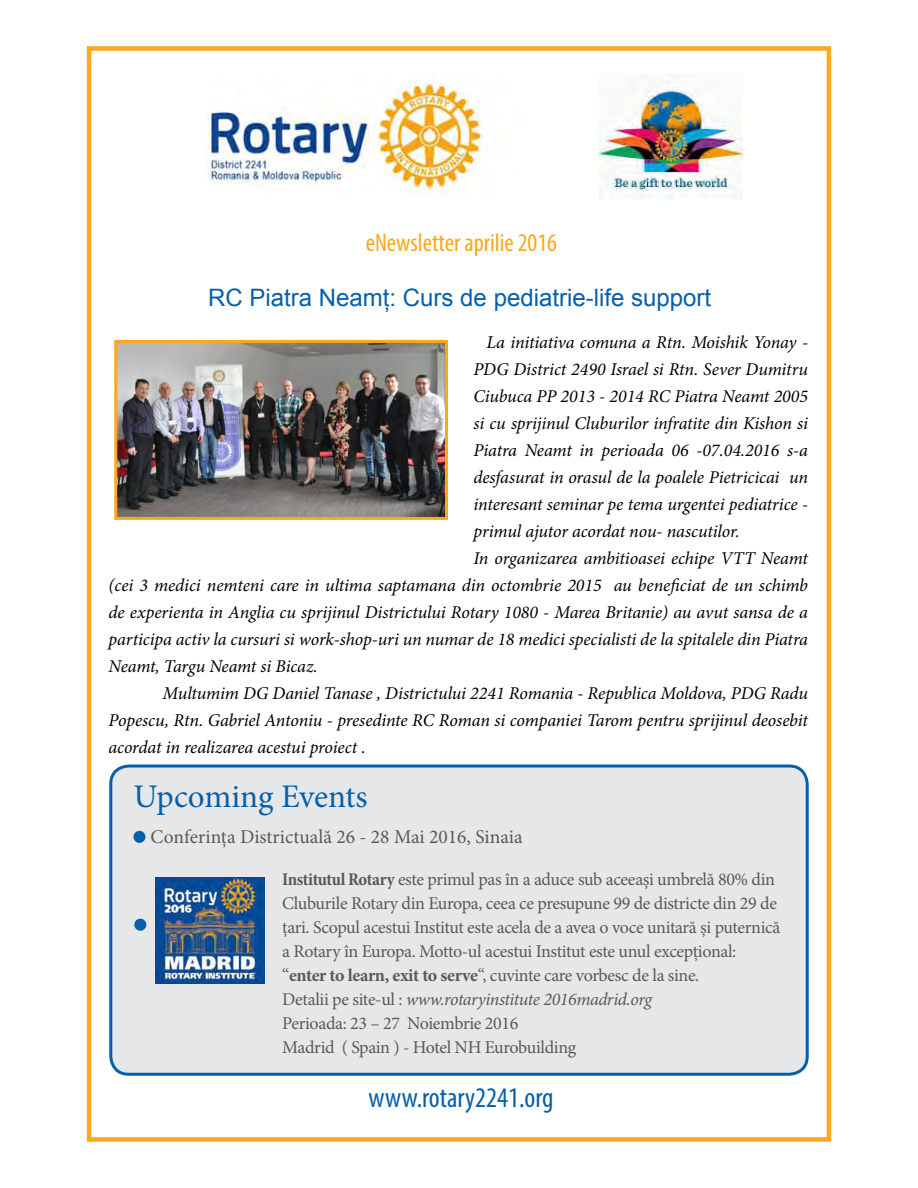
<style>
.page{position:relative;width:918px;height:1188px;background:#fff}
.page>*{position:absolute;margin:0;border:0;box-sizing:border-box;transform-origin:0 0}
.t1{font:33px "Minion Pro";letter-spacing:-.005em;color:#065fab}
.t2{font:condensed 28.5px "Myriad Pro";color:#065fab}
.t3{font:condensed 25.5px "Myriad Pro";color:#faa81c}
.t4{font:24px "Arial";color:#065fab}
.t5{font:19.5px "Minion Pro";color:#58595b}
.t6{font:italic 18px "Minion Pro";letter-spacing:-.01em;color:#000}
.t7{font:18px/24px "Minion Pro";letter-spacing:-.02em;color:#58595b}
.s1{font-weight:700;font-stretch:condensed}
.s2{font-weight:700}
.s3{font-style:italic}
</style>
<div class="page">
<div style="left:87px;top:46px;width:744px;height:1096px;border:4px solid #faa81c"></div>
<img style="left:206px;top:82px;width:277px;height:111px">
<img style="left:599px;top:82px;width:143px;height:118px">
<div style="left:111px;top:766px;width:696px;height:308px;background:#e6e7e8;border-radius:18px"></div>
<div style="left:109px;top:765px;width:700px;height:311px;border:3px solid #065fab;border-radius:18px"></div>
<div style="left:133px;top:831px;width:12px;height:12px;background:#065fab;border-radius:50%"></div>
<img style="left:118px;top:344px;width:326px;height:172px">
<div style="left:114px;top:340px;width:334px;height:180px;border:3px solid #faa81c"></div>
<img style="left:156px;top:877px;width:108px;height:107px">
<div style="left:134px;top:919px;width:12px;height:12px;background:#065fab;border-radius:50%"></div>
<h3 class="t3" style="left:366px;top:227px;width:193px">eNewsletter aprilie 2016</h3>
<h3 class="t4" style="left:208px;top:282px;width:504px">RC Piatra Neamț: Curs de pediatrie-life support</h3>
<p class="t6" style="left:487px;top:330px;width:323px">La initiativa comuna a Rtn. Moishik Yonay -</p>
<p class="t6" style="left:474px;top:357px;width:336px">PDG District 2490 Israel si Rtn. Sever Dumitru</p>
<p class="t6" style="left:474px;top:384px;width:336px">Ciubuca PP 2013 - 2014 RC Piatra Neamt 2005</p>
<p class="t6" style="left:474px;top:411px;width:336px">si cu sprijinul Cluburilor infratite din Kishon si</p>
<p class="t6" style="left:474px;top:438px;width:336px">Piatra Neamt in perioada 06 -07.04.2016 s-a</p>
<p class="t6" style="left:474px;top:465px;width:336px">desfasurat in orasul de la poalele Pietricicai un</p>
<p class="t6" style="left:474px;top:492px;width:336px">interesant seminar pe tema urgentei pediatrice -</p>
<p class="t6" style="left:474px;top:519px;width:268px">primul ajutor acordat nou- nascutilor.</p>
<p class="t6" style="left:474px;top:546px;width:336px">In organizarea ambitioasei echipe VTT Neamt</p>
<p class="t6" style="left:109px;top:573px;width:701px">(cei 3 medici nemteni care in ultima saptamana din octombrie 2015 au beneficiat de un schimb</p>
<p class="t6" style="left:109px;top:600px;width:701px">de experienta in Anglia cu sprijinul Districtului Rotary 1080 - Marea Britanie) au avut sansa de a</p>
<p class="t6" style="left:109px;top:627px;width:701px">participa activ la cursuri si work-shop-uri un numar de 18 medici specialisti de la spitalele din Piatra</p>
<p class="t6" style="left:109px;top:654px;width:211px">Neamt, Targu Neamt si Bicaz.</p>
<p class="t6" style="left:163px;top:681px;width:647px">Multumim DG Daniel Tanase , Districtului 2241 Romania - Republica Moldova, PDG Radu</p>
<p class="t6" style="left:109px;top:708px;width:701px">Popescu, Rtn. Gabriel Antoniu - presedinte RC Roman si companiei Tarom pentru sprijinul deosebit</p>
<p class="t6" style="left:109px;top:735px;width:259px">acordat in realizarea acestui proiect .</p>
<h1 class="t1" style="left:133px;top:774px;width:236px">Upcoming Events</h1>
<p class="t5" style="left:151px;top:824px;width:374px">Conferința Districtuală 26 - 28 Mai 2016, Sinaia</p>
<p class="t7" style="left:282px;top:867px;width:500px"><span class="s1">Institutul Rotary</span> este primul pas în a aduce sub aceeași umbrelă 80% din Cluburile Rotary din Europa, ceea ce presupune 99 de districte din 29 de țari. Scopul acestui Institut este acela de a avea o voce unitară și puternică a Rotary în Europa. Motto-ul acestui Institut este unul excepțional: “<span class="s2">enter to learn, exit to serve</span>“, cuvinte care vorbesc de la sine.<br>Detalii pe site-ul : <span class="s3">www.rotaryinstitute 2016madrid.org<br></span>Perioada: 23 – 27 Noiembrie 2016<br>Madrid ( Spain ) - Hotel NH Eurobuilding</p>
<h2 class="t2" style="left:368px;top:1080px;width:187px">www.rotary2241.org</h2>
</div>
